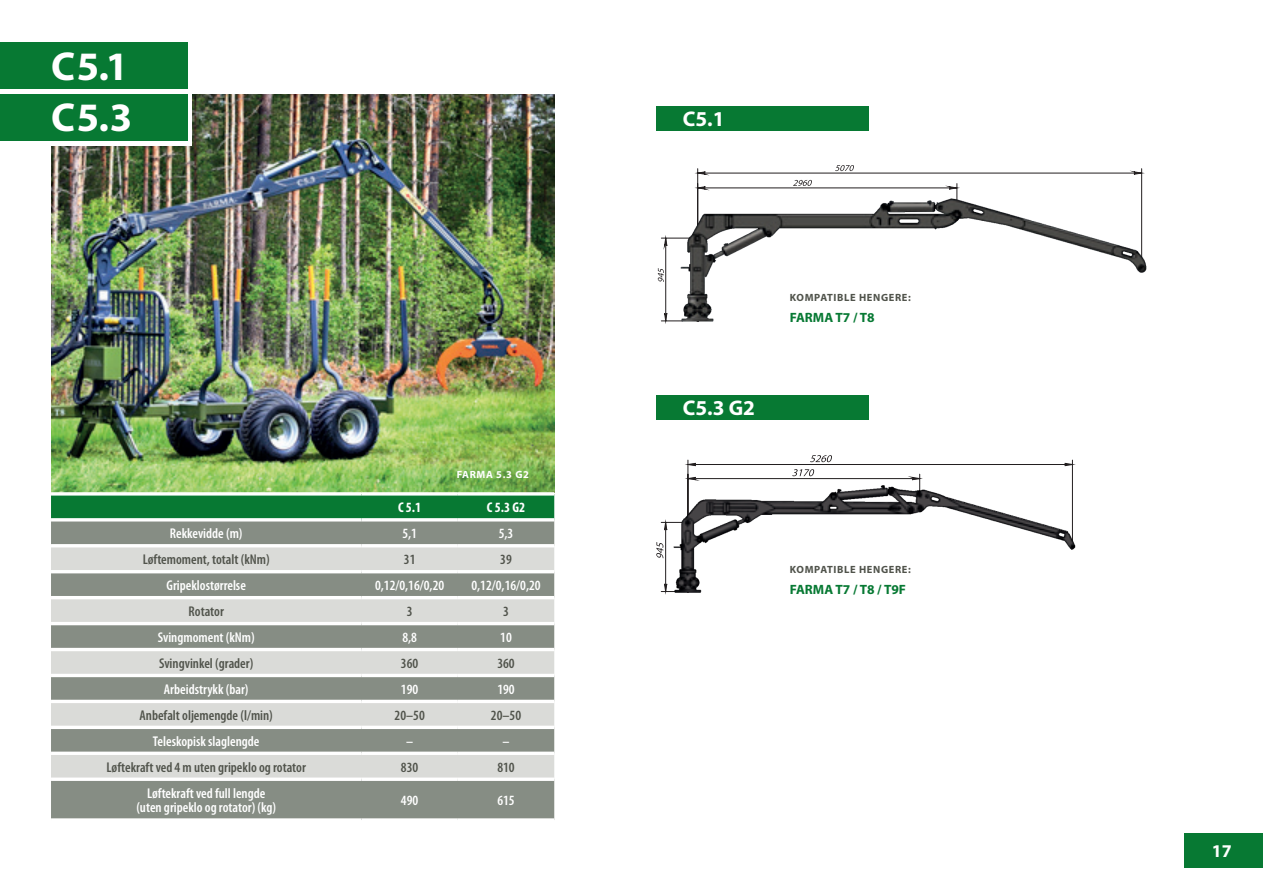
<style>
.page{position:relative;width:1263px;height:893px;background:#fff}
.page>*{position:absolute;margin:0;border:0;box-sizing:border-box;transform-origin:0 0}
.t1{font:700 40.5px "Myriad Pro";color:#fff}
.t2{font:700 21.3px "Myriad Pro";color:#fff}
.t3{font:700 18px "Myriad Pro";color:#fff}
.t4{font:600 condensed 14.1px/14.9px "Myriad Pro";color:#fff;text-align:center}
.t5{font:600 condensed 14.1px "Myriad Pro";color:#50534b}
.t6{font:700 condensed 14.1px "Myriad Pro";color:#fff}
.t7{font:700 13.5px "Myriad Pro";color:#077933}
.t8{font:700 10.5px "Myriad Pro";letter-spacing:.06em;color:#50534b}
.t9{font:700 10.5px "Myriad Pro";letter-spacing:.06em;color:#fff}
</style>
<div class="page">
<div style="left:1184px;top:833px;width:79px;height:35px;background:#077933"></div>
<img style="left:51px;top:94px;width:503px;height:398px">
<div style="left:0;top:0;width:191px;height:146px;background:#fff"></div>
<div style="left:51px;top:496px;width:503px;height:22px;background:#077933"></div>
<div style="left:51px;top:521px;width:503px;height:23px;background:#868d84"></div>
<div style="left:51px;top:547px;width:503px;height:23px;background:#dadbd8"></div>
<div style="left:51px;top:573px;width:503px;height:23px;background:#868d84"></div>
<div style="left:51px;top:599px;width:503px;height:23px;background:#dadbd8"></div>
<svg style="left:51px;top:625px;width:503px;height:193px;background:#a7aca5"></svg>
<svg style="left:51px;top:492px;width:310px;height:4px"></svg>
<svg style="left:361px;top:492px;width:97px;height:4px"></svg>
<svg style="left:458px;top:492px;width:96px;height:4px"></svg>
<hr style="left:51px;top:648px;width:310px;height:3px;background:#fff">
<hr style="left:361px;top:648px;width:97px;height:3px;background:#fff">
<hr style="left:458px;top:648px;width:96px;height:3px;background:#fff">
<hr style="left:51px;top:674px;width:310px;height:3px;background:#fff">
<hr style="left:361px;top:674px;width:97px;height:3px;background:#fff">
<hr style="left:458px;top:674px;width:96px;height:3px;background:#fff">
<hr style="left:51px;top:700px;width:310px;height:3px;background:#fff">
<hr style="left:361px;top:700px;width:97px;height:3px;background:#fff">
<hr style="left:458px;top:700px;width:96px;height:3px;background:#fff">
<hr style="left:51px;top:726px;width:310px;height:3px;background:#fff">
<hr style="left:361px;top:726px;width:97px;height:3px;background:#fff">
<hr style="left:458px;top:726px;width:96px;height:3px;background:#fff">
<hr style="left:51px;top:752px;width:310px;height:3px;background:#fff">
<hr style="left:361px;top:752px;width:97px;height:3px;background:#fff">
<hr style="left:458px;top:752px;width:96px;height:3px;background:#fff">
<svg style="left:51px;top:777px;width:310px;height:4px"></svg>
<svg style="left:361px;top:777px;width:97px;height:4px"></svg>
<svg style="left:458px;top:777px;width:96px;height:4px"></svg>
<svg style="left:51px;top:818px;width:310px;height:1px"></svg>
<svg style="left:361px;top:818px;width:97px;height:2px"></svg>
<svg style="left:458px;top:818px;width:96px;height:1px"></svg>
<div style="left:0;top:94px;width:187px;height:47px;background:#077933"></div>
<div style="left:0;top:43px;width:187px;height:46px;background:#077933"></div>
<div style="left:656px;top:106px;width:212px;height:25px;background:#077933"></div>
<div style="left:656px;top:395px;width:212px;height:25px;background:#077933"></div>
<svg style="left:685px;top:455px;width:390px;height:22px"></svg>
<svg style="left:656px;top:521px;width:9px;height:71px"></svg>
<img style="left:665px;top:477px;width:411px;height:118px">
<svg style="left:695px;top:165px;width:449px;height:21px"></svg>
<svg style="left:658px;top:235px;width:14px;height:89px"></svg>
<img style="left:672px;top:186px;width:475px;height:136px">
<h1 class="t1" style="left:51px;top:39px;width:79px">C5.1</h1>
<h1 class="t1" style="left:51px;top:91px;width:83px">C5.3</h1>
<p class="t9" style="left:457px;top:467px;width:74px">FARMA 5.3 G2</p>
<p class="t6" style="left:398px;top:499px;width:25px">C 5.1</p>
<p class="t6" style="left:487px;top:499px;width:40px">C 5.3 G2</p>
<p class="t4" style="left:170px;top:526px;width:74px">Rekkevidde (m)</p>
<p class="t4" style="left:402px;top:526px;width:16px">5,1</p>
<p class="t4" style="left:499px;top:526px;width:16px">5,3</p>
<p class="t5" style="left:143px;top:551px;width:128px">Løftemoment, totalt (kNm)</p>
<p class="t5" style="left:404px;top:551px;width:13px">31</p>
<p class="t5" style="left:500px;top:551px;width:13px">39</p>
<p class="t4" style="left:167px;top:578px;width:81px">Gripeklostørrelse</p>
<p class="t4" style="left:375px;top:578px;width:71px">0,12/0,16/0,20</p>
<p class="t4" style="left:471px;top:578px;width:71px">0,12/0,16/0,20</p>
<p class="t5" style="left:189px;top:603px;width:37px">Rotator</p>
<p class="t5" style="left:407px;top:603px;width:7px">3</p>
<p class="t5" style="left:503px;top:603px;width:7px">3</p>
<p class="t4" style="left:158px;top:629px;width:98px">Svingmoment (kNm)</p>
<p class="t4" style="left:402px;top:629px;width:16px">8,8</p>
<p class="t4" style="left:500px;top:629px;width:13px">10</p>
<p class="t5" style="left:159px;top:654px;width:96px">Svingvinkel (grader)</p>
<p class="t5" style="left:401px;top:654px;width:19px">360</p>
<p class="t5" style="left:497px;top:654px;width:19px">360</p>
<p class="t4" style="left:164px;top:681px;width:86px">Arbeidstrykk (bar)</p>
<p class="t4" style="left:401px;top:681px;width:19px">190</p>
<p class="t4" style="left:497px;top:681px;width:19px">190</p>
<p class="t5" style="left:140px;top:706px;width:135px">Anbefalt oljemengde (l/min)</p>
<p class="t5" style="left:395px;top:706px;width:32px">20–50</p>
<p class="t5" style="left:491px;top:706px;width:32px">20–50</p>
<p class="t4" style="left:153px;top:733px;width:108px">Teleskopisk slaglengde</p>
<p class="t4" style="left:406px;top:733px;width:9px">–</p>
<p class="t4" style="left:502px;top:733px;width:9px">–</p>
<p class="t5" style="left:107px;top:758px;width:201px">Løftekraft ved 4 m uten gripeklo og rotator</p>
<p class="t5" style="left:401px;top:758px;width:19px">830</p>
<p class="t5" style="left:497px;top:758px;width:19px">810</p>
<p class="t4" style="left:136px;top:785px;width:141px">Løftekraft ved full lengde (uten gripeklo og rotator) (kg)</p>
<p class="t4" style="left:401px;top:793px;width:19px">490</p>
<p class="t4" style="left:497px;top:793px;width:19px">615</p>
<h2 class="t2" style="left:683px;top:105px;width:43px">C5.1</h2>
<h2 class="t2" style="left:683px;top:394px;width:74px">C5.3 G2</h2>
<p class="t8" style="left:790px;top:291px;width:122px">KOMPATIBLE HENGERE:</p>
<p class="t7" style="left:790px;top:309px;width:86px">FARMA T7 / T8</p>
<p class="t8" style="left:790px;top:562px;width:122px">KOMPATIBLE HENGERE:</p>
<p class="t7" style="left:790px;top:580px;width:118px">FARMA T7 / T8 / T9F</p>
<p class="t3" style="left:1212px;top:839px;width:21px">17</p>
</div>
